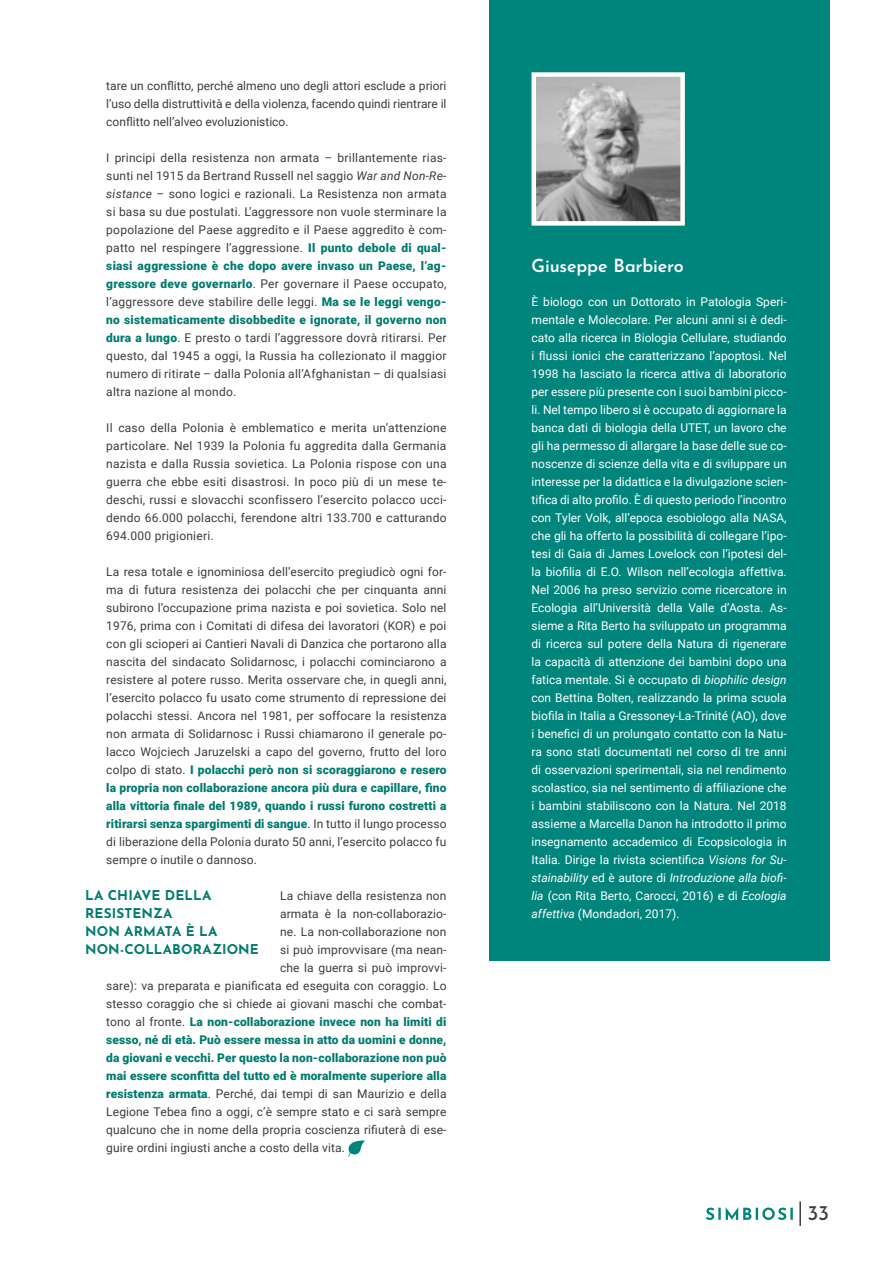
<style>
.page{position:relative;width:893px;height:1263px;background:#fff}
.page>*{position:absolute;margin:0;border:0;box-sizing:border-box;transform-origin:0 0}
.t1{font:21px "Josefin Sans";color:#3c3c3b}
.t2{font:600 18px "Josefin Sans";letter-spacing:-.01em;color:#fff}
.t3{font:700 13.5px/18px "Josefin Sans";letter-spacing:.01em;color:#007b70}
.t4{font:12px/18px "Roboto";letter-spacing:.01em;color:#3c3c3b;text-align:justify}
.t5{font:12px/18px "Roboto";color:#fff;text-align:justify}
.t6{font:900 12px "Roboto";letter-spacing:.01em;color:#007b70}
.s1{font-style:italic}
.s2{font-weight:900;color:#007b70}
.s3{font-weight:400;color:#3c3c3b}
</style>
<div class="page">
<svg style="left:706px;top:1207px;width:87px;height:13px"></svg>
<hr style="left:799px;top:1201px;width:2px;height:25px;background:#3c3c3b">
<svg style="left:349px;top:1140px;width:16px;height:17px"></svg>
<div style="left:489px;top:0;width:340px;height:961px;background:#00857c"></div>
<img style="left:536px;top:77px;width:144px;height:144px">
<div style="left:531px;top:72px;width:154px;height:154px;border:4px solid #fff"></div>
<p class="t4" style="left:106px;top:76px;width:342px">tare un conflitto, perché almeno uno degli attori esclude a priori l’uso della distruttività e della violenza, facendo quindi rientrare il conflitto nell’alveo evoluzionistico.</p>
<p class="t4" style="left:106px;top:148px;width:342px">I principi della resistenza non armata – brillantemente rias&shy;sunti nel 1915 da Bertrand Russell nel saggio <span class="s1">War and Non-Re&shy;sistance</span> – sono logici e razionali. La Resistenza non armata si basa su due postulati. L’aggressore non vuole sterminare la popolazione del Paese aggredito e il Paese aggredito è com&shy;patto nel respingere l’aggressione. <span class="s2">Il punto debole di qual&shy;siasi aggressione è che dopo avere invaso un Paese, l’ag&shy;gressore deve governarlo</span>. Per governare il Paese occupato, l’aggressore deve stabilire delle leggi. <span class="s2">Ma se le leggi vengo&shy;no sistematicamente disobbedite e ignorate, il governo non dura a lungo</span>. E presto o tardi l’aggressore dovrà ritirarsi. Per questo, dal 1945 a oggi, la Russia ha collezionato il maggior numero di ritirate – dalla Polonia all’Afghanistan – di qualsiasi altra nazione al mondo.</p>
<p class="t4" style="left:106px;top:418px;width:342px">Il caso della Polonia è emblematico e merita un’attenzione particolare. Nel 1939 la Polonia fu aggredita dalla Germania nazista e dalla Russia sovietica. La Polonia rispose con una guerra che ebbe esiti disastrosi. In poco più di un mese te&shy;deschi, russi e slovacchi sconfissero l’esercito polacco ucci&shy;dendo 66.000 polacchi, ferendone altri 133.700 e catturando 694.000 prigionieri.</p>
<p class="t4" style="left:106px;top:562px;width:342px">La resa totale e ignominiosa dell’esercito pregiudicò ogni for&shy;ma di futura resistenza dei polacchi che per cinquanta anni subirono l’occupazione prima nazista e poi sovietica. Solo nel 1976, prima con i Comitati di difesa dei lavoratori (KOR) e poi con gli scioperi ai Cantieri Navali di Danzica che portarono alla nascita del sindacato Solidarnosc, i polacchi cominciarono a resistere al potere russo. Merita osservare che, in quegli anni, l’esercito polacco fu usato come strumento di repressione dei polacchi stessi. Ancora nel 1981, per soffocare la resistenza non armata di Solidarnosc i Russi chiamarono il generale po&shy;lacco Wojciech Jaruzelski a capo del governo, frutto del loro colpo di stato. <span class="s2">I polacchi però non si scoraggiarono e resero la propria non collaborazione ancora più dura e capillare, fino alla vittoria finale del 1989, quando i russi furono costretti a ritirarsi senza spargimenti di sangue</span>. In tutto il lungo processo di liberazione della Polonia durato 50 anni, l’esercito polacco fu sempre o inutile o dannoso.</p>
<p class="t4" style="left:280px;top:886px;width:168px">La chiave della resistenza non</p>
<p class="t4" style="left:280px;top:904px;width:168px">armata è la non-collaborazio-</p>
<p class="t4" style="left:280px;top:922px;width:168px">ne. La non-collaborazione non</p>
<p class="t4" style="left:280px;top:940px;width:168px">si può improvvisare (ma nean-</p>
<p class="t4" style="left:280px;top:958px;width:168px">che la guerra si può improvvi-</p>
<p class="t4" style="left:106px;top:976px;width:342px">sare): va preparata e pianificata ed eseguita con coraggio. Lo</p>
<p class="t4" style="left:106px;top:994px;width:342px">stesso coraggio che si chiede ai giovani maschi che combat-</p>
<p class="t6" style="left:106px;top:1013px;width:342px"><span class="s3">tono al fronte.</span> La non-collaborazione invece non ha limiti di</p>
<p class="t6" style="left:106px;top:1031px;width:342px">sesso, né di età. Può essere messa in atto da uomini e donne,</p>
<p class="t6" style="left:106px;top:1049px;width:342px">da giovani e vecchi. Per questo la non-collaborazione non può</p>
<p class="t6" style="left:106px;top:1067px;width:342px">mai essere sconfitta del tutto ed è moralmente superiore alla</p>
<p class="t4" style="left:106px;top:1084px;width:342px"><span class="s2">resistenza armata</span>. Perché, dai tempi di san Maurizio e della</p>
<p class="t4" style="left:106px;top:1102px;width:342px">Legione Tebea fino a oggi, c’è sempre stato e ci sarà sempre</p>
<p class="t4" style="left:106px;top:1120px;width:342px">qualcuno che in nome della propria coscienza rifiuterà di ese-</p>
<p class="t4" style="left:106px;top:1138px;width:240px">guire ordini ingiusti anche a costo della vita.</p>
<p class="t3" style="left:85px;top:884px;width:175px">LA CHIAVE DELLA<br>RESISTENZA<br>NON ARMATA È LA<br>NON-COLLABORAZIONE</p>
<h2 class="t2" style="left:531px;top:251px;width:154px">Giuseppe Barbiero</h2>
<p class="t5" style="left:531px;top:292px;width:257px">È biologo con un Dottorato in Patologia Speri&shy;mentale e Molecolare. Per alcuni anni si è dedi&shy;cato alla ricerca in Biologia Cellulare, studiando i flussi ionici che caratterizzano l’apoptosi. Nel 1998 ha lasciato la ricerca attiva di laboratorio per essere più presente con i suoi bambini picco&shy;li. Nel tempo libero si è occupato di aggiornare la banca dati di biologia della UTET, un lavoro che gli ha permesso di allargare la base delle sue co&shy;noscenze di scienze della vita e di sviluppare un interesse per la didattica e la divulgazione scien&shy;tifica di alto profilo. È di questo periodo l’incontro con Tyler Volk, all’epoca esobiologo alla NASA, che gli ha offerto la possibilità di collegare l’ipo&shy;tesi di Gaia di James Lovelock con l’ipotesi del&shy;la biofilia di E.O. Wilson nell’ecologia affettiva.<br>Nel 2006 ha preso servizio come ricercatore in Ecologia all’Università della Valle d’Aosta. As&shy;sieme a Rita Berto ha sviluppato un programma di ricerca sul potere della Natura di rigenerare la capacità di attenzione dei bambini dopo una fatica mentale. Si è occupato di <span class="s1">biophilic design </span>con Bettina Bolten, realizzando la prima scuola biofila in Italia a Gressoney-La-Trinité (AO), dove i benefici di un prolungato contatto con la Natu&shy;ra sono stati documentati nel corso di tre anni di osservazioni sperimentali, sia nel rendimento scolastico, sia nel sentimento di affiliazione che i bambini stabiliscono con la Natura. Nel 2018 assieme a Marcella Danon ha introdotto il primo insegnamento accademico di Ecopsicologia in Italia. Dirige la rivista scientifica <span class="s1">Visions for Su&shy;stainability</span> ed è autore di <span class="s1">Introduzione alla biofi&shy;lia</span> (con Rita Berto, Carocci, 2016) e di <span class="s1">Ecologia affettiva</span> (Mondadori, 2017).</p>
<h1 class="t1" style="left:808px;top:1195px;width:23px">33</h1>
</div>
